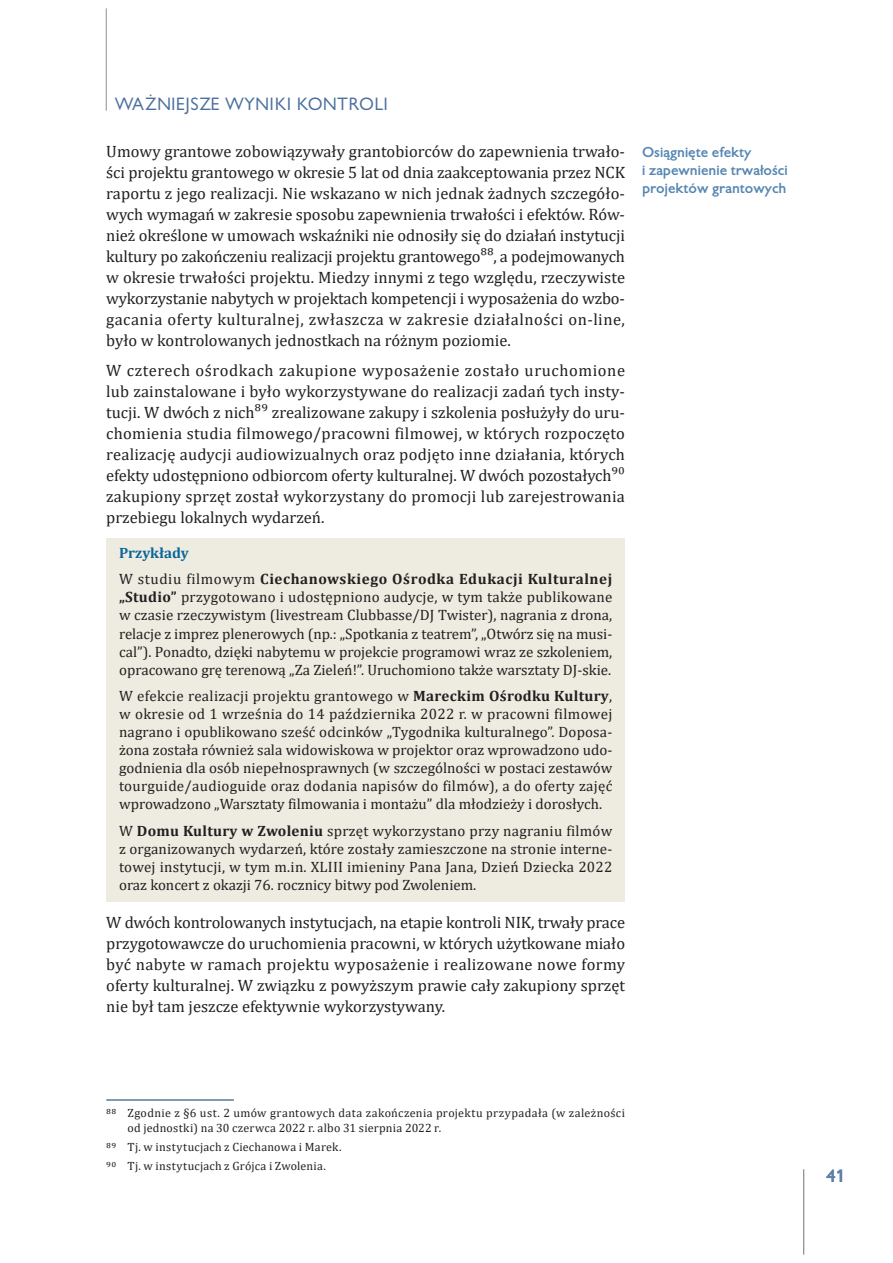
<style>
.page{position:relative;width:893px;height:1263px;background:#fff}
.page>*{position:absolute;margin:0;border:0;box-sizing:border-box;transform-origin:0 0}
.t1{font:16.5px/21px "Cambria";color:#231f20;text-align:justify}
.t2{font:16.5px "Gilead TTEFN";letter-spacing:.05em;color:#4b709d}
.t3{font:700 16.5px "Gilead TTEFN";color:#5f80a8}
.t4{font:15px/18px "Cambria";color:#231f20;text-align:justify}
.t5{font:700 15px/26.5px "Cambria";letter-spacing:.04em;color:#231f20}
.t6{font:700 13.5px/18px "Gilead TTEFN";color:#5586b2}
.t7{font:12px/15px "Cambria";letter-spacing:.025em;color:#231f20}
.s1{color:#086699}
.s2{font-weight:400}
.s3{font-weight:700}
</style>
<div class="page">
<hr style="left:106px;top:9px;width:1px;height:102px;background:#a8a9ad">
<hr style="left:803px;top:1169px;width:1px;height:85px;background:#939598">
<div style="left:106px;top:538px;width:519px;height:40px;background:#eeece1"></div>
<div style="left:106px;top:564px;width:519px;height:122px;background:#eeece1"></div>
<div style="left:106px;top:681px;width:519px;height:140px;background:#eeece1"></div>
<div style="left:106px;top:815px;width:519px;height:86px;background:#eeece1"></div>
<hr style="left:106px;top:1100px;width:128px;height:1px;background:#003667">
<p class="t2" style="left:115px;top:93px;width:275px">WAŻNIEJSZE WYNIKI KONTROLI</p>
<p class="t1" style="left:106px;top:141px;width:520px">Umowy grantowe zobowiązywały grantobiorców do zapewnienia trwało&shy;ści projektu grantowego w okresie 5 lat od dnia zaakceptowania przez NCK raportu z jego realizacji. Nie wskazano w nich jednak żadnych szczegóło&shy;wych wymagań w zakresie sposobu zapewnienia trwałości i efektów. Rów&shy;nież określone w umowach wskaźniki nie odnosiły się do działań instytucji kultury po zakończeniu realizacji projektu grantowego88, a podejmowanych w okresie trwałości projektu. Miedzy innymi z tego względu, rzeczywiste wykorzystanie nabytych w projektach kompetencji i wyposażenia do wzbo&shy;gacania oferty kulturalnej, zwłaszcza w zakresie działalności on-line, było w kontrolowanych jednostkach na różnym poziomie.</p>
<p class="t1" style="left:106px;top:360px;width:520px">W czterech ośrodkach zakupione wyposażenie zostało uruchomione lub zainstalowane i było wykorzystywane do realizacji zadań tych insty&shy;tucji. W dwóch z nich89 zrealizowane zakupy i szkolenia posłużyły do uru&shy;chomienia studia filmowego/pracowni filmowej, w których rozpoczęto realizację audycji audiowizualnych oraz podjęto inne działania, których efekty udostępniono odbiorcom oferty kulturalnej. W dwóch pozostałych90 zakupiony sprzęt został wykorzystany do promocji lub zarejestrowania przebiegu lokalnych wydarzeń.</p>
<p class="t5" style="left:119px;top:539px;width:495px"><span class="s1">Przykłady<br></span><span class="s2">W studiu filmowym</span> Ciechanowskiego Ośrodka Edukacji Kulturalnej</p>
<p class="t4" style="left:119px;top:588px;width:495px"><span class="s3">„Studio”</span> przygotowano i udostępniono audycje, w tym także publikowane w czasie rzeczywistym (livestream Clubbasse/DJ Twister), nagrania z drona, relacje z imprez plenerowych (np.: „Spotkania z teatrem”, „Otwórz się na musi&shy;cal”). Ponadto, dzięki nabytemu w projekcie programowi wraz ze szkoleniem, opracowano grę terenową „Za Zieleń!”. Uruchomiono także warsztaty DJ-skie.</p>
<p class="t4" style="left:119px;top:687px;width:495px">W efekcie realizacji projektu grantowego w <span class="s3">Mareckim Ośrodku Kultury</span>, w okresie od 1 września do 14 października 2022 r. w pracowni filmowej nagrano i opublikowano sześć odcinków „Tygodnika kulturalnego”. Doposa&shy;żona została również sala widowiskowa w projektor oraz wprowadzono udo&shy;godnienia dla osób niepełnosprawnych (w szczególności w postaci zestawów tourguide/audioguide oraz dodania napisów do filmów), a do oferty zajęć wprowadzono „Warsztaty filmowania i montażu” dla młodzieży i dorosłych.</p>
<p class="t4" style="left:119px;top:821px;width:495px">W <span class="s3">Domu Kultury w Zwoleniu</span> sprzęt wykorzystano przy nagraniu filmów z organizowanych wydarzeń, które zostały zamieszczone na stronie interne&shy;towej instytucji, w tym m.in. XLIII imieniny Pana Jana, Dzień Dziecka 2022 oraz koncert z okazji 76. rocznicy bitwy pod Zwoleniem.</p>
<p class="t1" style="left:106px;top:911px;width:520px">W dwóch kontrolowanych instytucjach, na etapie kontroli NIK, trwały prace przygotowawcze do uruchomienia pracowni, w których użytkowane miało być nabyte w ramach projektu wyposażenie i realizowane nowe formy oferty kulturalnej. W związku z powyższym prawie cały zakupiony sprzęt nie był tam jeszcze efektywnie wykorzystywany.</p>
<p class="t6" style="left:642px;top:143px;width:147px">Osiągnięte efekty<br>i zapewnienie trwałości projektów grantowych</p>
<p class="t7" style="left:128px;top:1105px;width:499px;text-indent:-21px">88 Zgodnie z §6 ust. 2 umów grantowych data zakończenia projektu przypadała (w zależności od jednostki) na 30 czerwca 2022 r. albo 31 sierpnia 2022 r.</p>
<p class="t7" style="left:106px;top:1137px;width:237px;line-height:19.2px">89 Tj. w instytucjach z Ciechanowa i Marek.<br>90 Tj. w instytucjach z Grójca i Zwolenia.</p>
<p class="t3" style="left:826px;top:1165px;width:20px">41</p>
</div>
